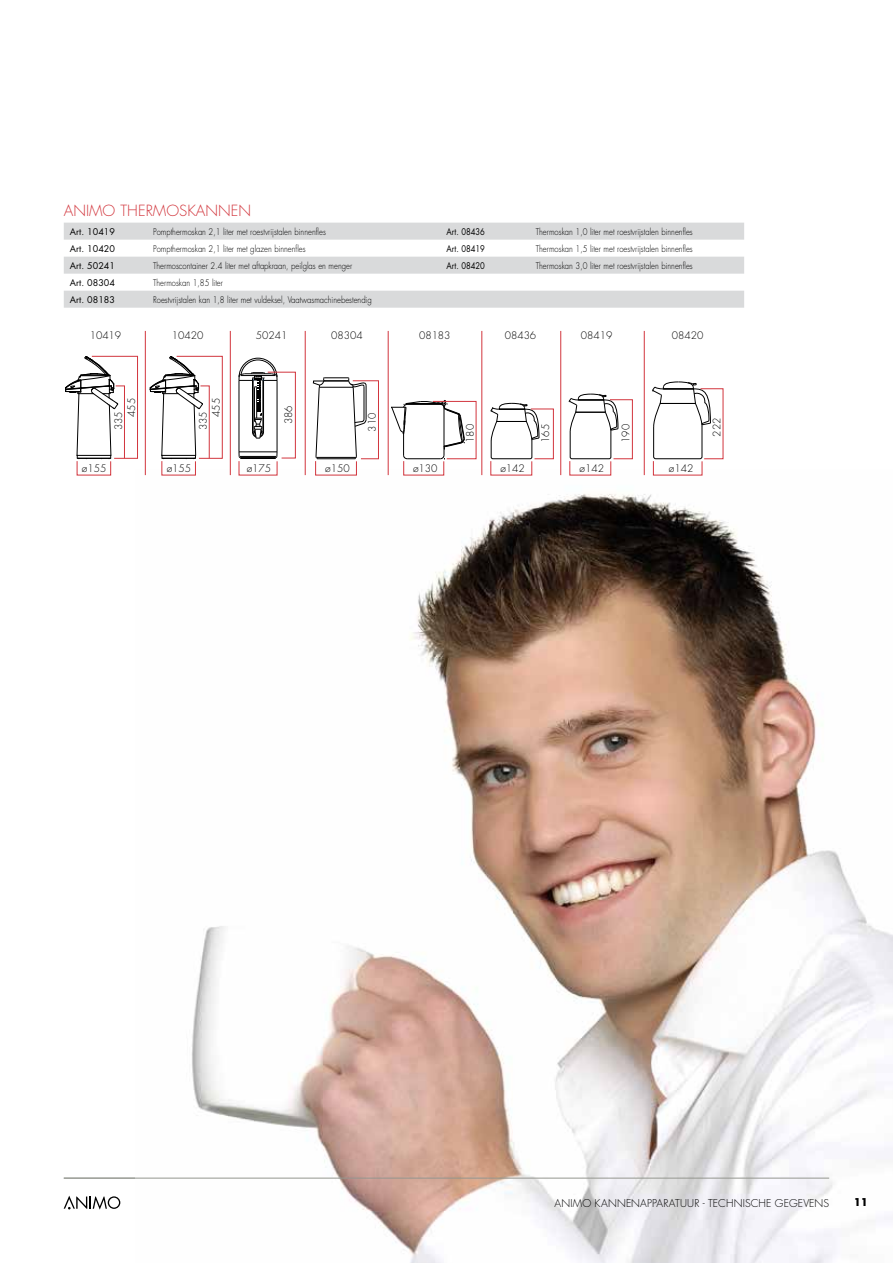
<style>
.page{position:relative;width:893px;height:1263px;background:#fff}
.page>*{position:absolute;margin:0;border:0;box-sizing:border-box;transform-origin:0 0}
.t1{font:300 15px "Futura Std";color:#d2373e}
.t2{font:300 10.5px "Futura Std";letter-spacing:.015em;color:#000}
.t3{font:700 10.5px "Futura Std";color:#000}
.t4{font:300 10.2px/13px "Futura Std";color:#000}
.t5{font:300 9px "Futura Std";color:#000;scale:.85 1}
.t6{font:9px "Futura Std";color:#000}
.t7{font:9px "Futura Std";color:#000;scale:.85 1}
</style>
<div class="page">
<svg style="left:64px;top:1195px;width:56px;height:14px"></svg>
<img style="left:135px;top:470px;width:758px;height:793px">
<svg style="left:239px;top:358px;width:57px;height:101px"></svg>
<svg style="left:313px;top:377px;width:66px;height:82px"></svg>
<svg style="left:391px;top:400px;width:85px;height:59px"></svg>
<svg style="left:490px;top:403px;width:64px;height:56px"></svg>
<svg style="left:569px;top:394px;width:64px;height:65px"></svg>
<svg style="left:652px;top:381px;width:71px;height:78px"></svg>
<hr style="left:145px;top:331px;width:1px;height:144px;background:#d2353d">
<hr style="left:230px;top:331px;width:1px;height:144px;background:#d2353d">
<hr style="left:305px;top:331px;width:1px;height:144px;background:#d2353d">
<hr style="left:388px;top:331px;width:1px;height:144px;background:#d2353d">
<hr style="left:482px;top:331px;width:1px;height:144px;background:#d2353d">
<hr style="left:560px;top:331px;width:1px;height:144px;background:#d2353d">
<hr style="left:644px;top:331px;width:1px;height:144px;background:#d2353d">
<svg style="left:65px;top:356px;width:73px;height:103px"></svg>
<svg style="left:150px;top:356px;width:73px;height:103px"></svg>
<svg style="left:64px;top:223px;width:680px;height:85px;fill:#d9dadb"></svg>
<hr style="left:64px;top:1178px;width:765px;height:1px;background:#94968f">
<h1 class="t1" style="left:64px;top:202px;width:189px">ANIMO THERMOSKANNEN</h1>
<p class="t6" style="left:70px;top:226px;width:47px">Art. 10419</p>
<p class="t5" style="left:153px;top:226px;width:205px">Pompthermoskan 2,1 liter met roestvrijstalen binnenfles</p>
<p class="t7" style="left:446px;top:226px;width:47px">Art. 08436</p>
<p class="t5" style="left:536px;top:226px;width:186px">Thermoskan 1,0 liter met roestvrijstalen binnenfles</p>
<p class="t6" style="left:70px;top:243px;width:47px">Art. 10420</p>
<p class="t5" style="left:153px;top:243px;width:181px">Pompthermoskan 2,1 liter met glazen binnenfles</p>
<p class="t7" style="left:446px;top:243px;width:47px">Art. 08419</p>
<p class="t5" style="left:536px;top:243px;width:186px">Thermoskan 1,5 liter met roestvrijstalen binnenfles</p>
<p class="t6" style="left:70px;top:260px;width:47px">Art. 50241</p>
<p class="t5" style="left:153px;top:260px;width:236px">Thermoscontainer 2.4 liter met aftapkraan, peilglas en menger</p>
<p class="t7" style="left:446px;top:260px;width:47px">Art. 08420</p>
<p class="t5" style="left:536px;top:260px;width:186px">Thermoskan 3,0 liter met roestvrijstalen binnenfles</p>
<p class="t6" style="left:70px;top:277px;width:47px">Art. 08304</p>
<p class="t5" style="left:153px;top:277px;width:84px">Thermoskan 1,85 liter</p>
<p class="t6" style="left:70px;top:294px;width:47px">Art. 08183</p>
<p class="t5" style="left:153px;top:294px;width:259px">Roestvrijstalen kan 1,8 liter met vuldeksel, Vaatwasmachinebestendig</p>
<p class="t4" style="left:90px;top:329px;width:33px">10419</p>
<p class="t4" style="left:172px;top:329px;width:33px">10420</p>
<p class="t4" style="left:256px;top:329px;width:33px">50241</p>
<p class="t4" style="left:331px;top:329px;width:33px">08304</p>
<p class="t4" style="left:419px;top:329px;width:33px">08183</p>
<p class="t4" style="left:505px;top:329px;width:33px">08436</p>
<p class="t4" style="left:581px;top:329px;width:33px">08419</p>
<p class="t4" style="left:672px;top:329px;width:33px">08420</p>
<p class="t4" style="left:112px;top:417px;width:20px;text-indent:-13px;rotate:-90deg">335<br>455</p>
<p class="t4" style="left:282px;top:424px;width:20px;rotate:-90deg">386</p>
<p class="t4" style="left:366px;top:432px;width:20px;rotate:-90deg">310</p>
<p class="t4" style="left:197px;top:417px;width:20px;text-indent:-13px;rotate:-90deg">335<br>455</p>
<p class="t4" style="left:464px;top:443px;width:20px;rotate:-90deg">180</p>
<p class="t4" style="left:539px;top:443px;width:20px;rotate:-90deg">165</p>
<p class="t4" style="left:620px;top:443px;width:20px;rotate:-90deg">190</p>
<p class="t4" style="left:710px;top:437px;width:20px;rotate:-90deg">222</p>
<p class="t4" style="left:82px;top:462px;width:26px">ø155</p>
<p class="t4" style="left:167px;top:462px;width:26px">ø155</p>
<p class="t4" style="left:247px;top:462px;width:26px">ø175</p>
<p class="t4" style="left:325px;top:462px;width:26px">ø150</p>
<p class="t4" style="left:413px;top:462px;width:26px">ø130</p>
<p class="t4" style="left:500px;top:462px;width:26px">ø142</p>
<p class="t4" style="left:580px;top:462px;width:26px">ø142</p>
<p class="t4" style="left:669px;top:462px;width:26px">ø142</p>
<p class="t2" style="left:554px;top:1197px;width:276px">ANIMO KANNENAPPARATUUR - TECHNISCHE GEGEVENS</p>
<p class="t3" style="left:854px;top:1195px;width:16px">11</p>
</div>
